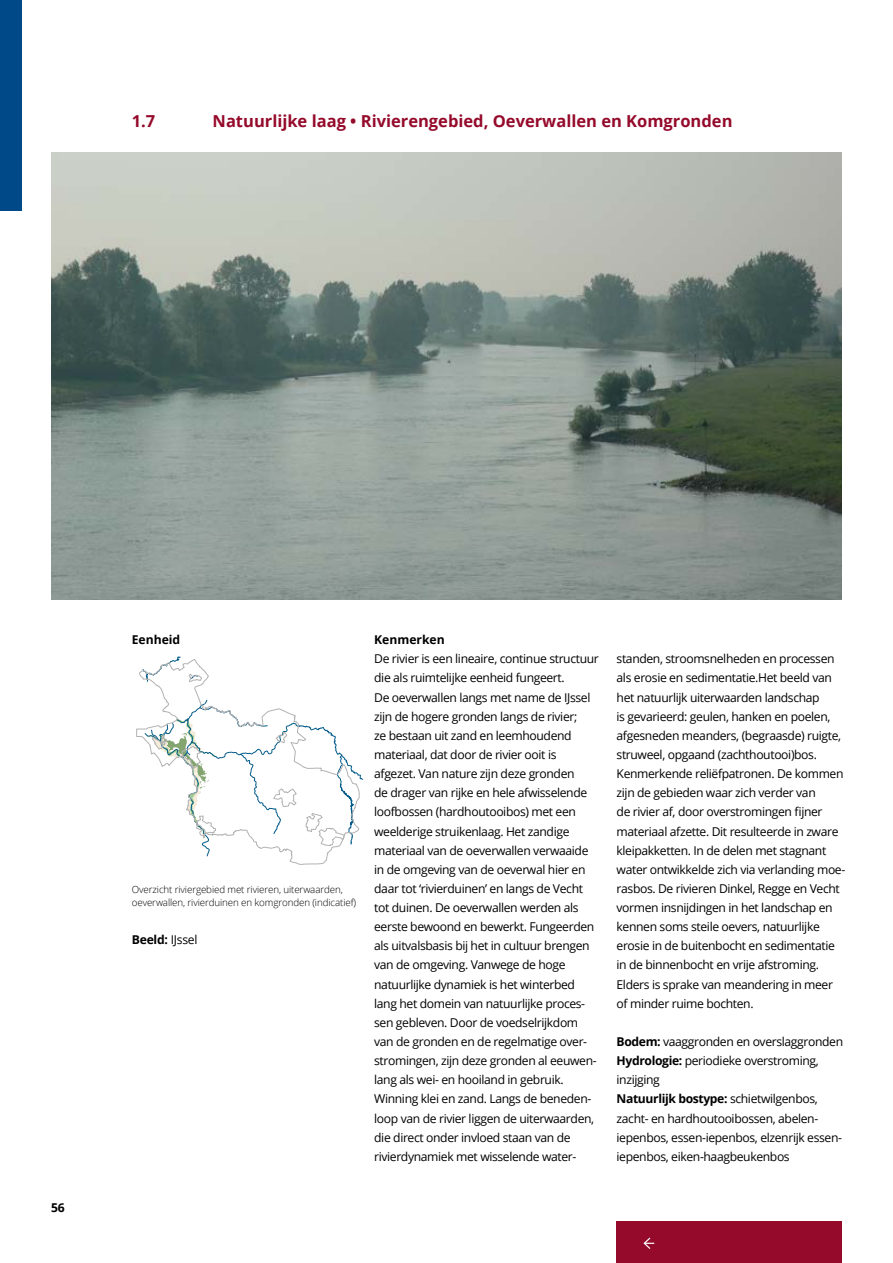
<style>
.page{position:relative;width:893px;height:1263px;background:#fff}
.page>*{position:absolute;margin:0;border:0;box-sizing:border-box;transform-origin:0 0}
.H3_Alineakop__rood{font:700 16.5px "Open Sans";color:#950a2b}
.Platte_tekst__3kolom{font:12.15px/19.2px "Open Sans";letter-spacing:-.03em;color:#000}
.H4_Tussenkop__zwart{font:700 12.15px "Open Sans";color:#000}
.t1{font:300 9.75px/12.8px "Open Sans";letter-spacing:-.01em;color:#000}
.s1{font-weight:400}
.s2{font-weight:700}
</style>
<div class="page">
<div style="left:617px;top:1222px;width:225px;height:41px;background:#950a2b"></div>
<svg style="left:643px;top:1237px;width:11px;height:12px"></svg>
<div style="left:0;top:0;width:21px;height:210px;background:#004988"></div>
<img style="left:51px;top:153px;width:791px;height:446px">
<svg style="left:136px;top:659px;width:192px;height:206px"></svg>
<svg style="left:188px;top:673px;width:14px;height:9px"></svg>
<svg style="left:144px;top:699px;width:219px;height:158px"></svg>
<h3 class="H3_Alineakop__rood" style="left:132px;top:110px;width:25px">1.7</h3>
<h3 class="H3_Alineakop__rood" style="left:213px;top:110px;width:521px">Natuurlijke laag • Rivierengebied, Oeverwallen en Komgronden</h3>
<p class="H4_Tussenkop__zwart" style="left:51px;top:1199px;width:15px">56</p>
<h4 class="H4_Tussenkop__zwart" style="left:132px;top:631px;width:50px">Eenheid</h4>
<p class="t1" style="left:132px;top:883px;width:226px">Overzicht riviergebied met rivieren, uiterwaarden, oeverwallen, rivierduinen en komgronden (indicatief)</p>
<p class="H4_Tussenkop__zwart" style="left:132px;top:931px;width:67px">Beeld: <span class="s1">IJssel</span></p>
<h4 class="H4_Tussenkop__zwart" style="left:374px;top:631px;width:72px">Kenmerken</h4>
<p class="Platte_tekst__3kolom" style="left:374px;top:649px;width:226px">De rivier is een lineaire, continue structuur die als ruimtelijke eenheid fungeert.<br>De oeverwallen langs met name de IJssel zijn de hogere gronden langs de rivier;<br>ze bestaan uit zand en leemhoudend materiaal, dat door de rivier ooit is afgezet. Van nature zijn deze gronden<br>de drager van rijke en hele afwisselende loofbossen (hardhoutooibos) met een weelderige struikenlaag. Het zandige materiaal van de oeverwallen verwaaide in de omgeving van de oeverwal hier en daar tot ‘rivierduinen’ en langs de Vecht tot duinen. De oeverwallen werden als eerste bewoond en bewerkt. Fungeerden als uitvalsbasis bij het in cultuur brengen van de omgeving. Vanwege de hoge natuurlijke dynamiek is het winterbed lang het domein van natuurlijke proces&shy;sen gebleven. Door de voedselrijkdom van de gronden en de regelmatige over&shy;stromingen, zijn deze gronden al eeuwen&shy;lang als wei- en hooiland in gebruik.<br>Winning klei en zand. Langs de beneden&shy;loop van de rivier liggen de uiterwaarden, die direct onder invloed staan van de rivierdynamiek met wisselende water-</p>
<p class="Platte_tekst__3kolom" style="left:617px;top:649px;width:230px">standen, stroomsnelheden en processen als erosie en sedimentatie.Het beeld van het natuurlijk uiterwaarden landschap<br>is gevarieerd: geulen, hanken en poelen, afgesneden meanders, (begraasde) ruigte, struweel, opgaand (zachthoutooi)bos.<br>Kenmerkende reliëfpatronen. De kommen zijn de gebieden waar zich verder van<br>de rivier af, door overstromingen fijner materiaal afzette. Dit resulteerde in zware kleipakketten. In de delen met stagnant water ontwikkelde zich via verlanding moe&shy;rasbos. De rivieren Dinkel, Regge en Vecht vormen insnijdingen in het landschap en kennen soms steile oevers, natuurlijke erosie in de buitenbocht en sedimentatie in de binnenbocht en vrije afstroming.<br>Elders is sprake van meandering in meer of minder ruime bochten.</p>
<p class="Platte_tekst__3kolom" style="left:617px;top:1032px;width:228px"><span class="s2">Bodem:</span> vaaggronden en overslaggronden <span class="s2">Hydrologie:</span> periodieke overstroming, inzijging<br><span class="s2">Natuurlijk bostype:</span> schietwilgenbos, zacht- en hardhoutooibossen, abelen&shy;iepenbos, essen-iepenbos, elzenrijk essen&shy;iepenbos, eiken-haagbeukenbos</p>
</div>
